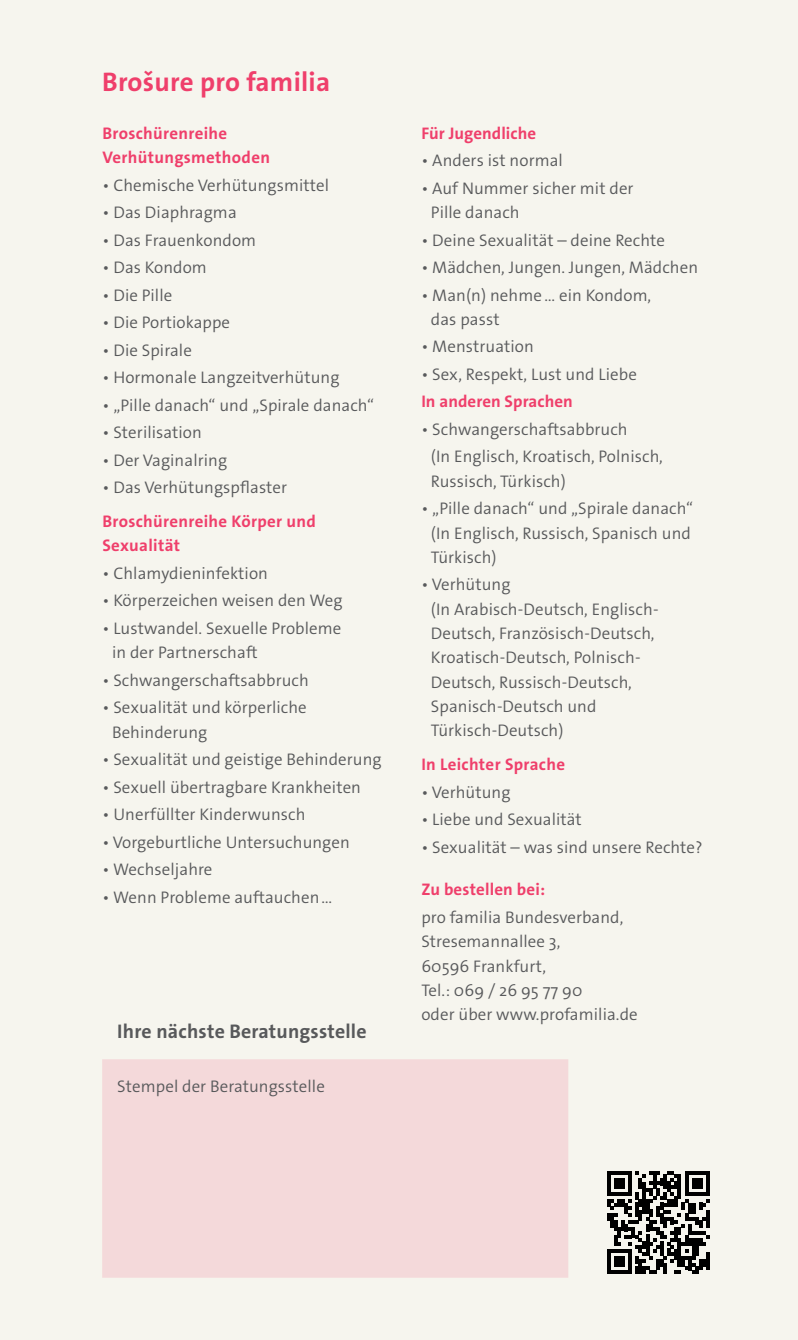
<style>
.page{position:relative;width:798px;height:1340px;background:#fff}
.page>*{position:absolute;margin:0;border:0;box-sizing:border-box;transform-origin:0 0}
.t1{font:700 27px "The Sans Os F";letter-spacing:.01em;color:#ef3f6b}
.t2{font:700 19.8px "The Sans Os F";color:#58595b}
.t3{font:16.88px/24.3px "The Sans LP4 Se Lig";letter-spacing:.005em;color:#58595b}
.t4{font:700 16.88px/24.3px "The Sans Os F";letter-spacing:.02em;color:#ef3f6b}
</style>
<div class="page">
<div style="left:0;top:0;width:797px;height:1339px;background:#f6f5ee"></div>
<div style="left:102px;top:1059px;width:466px;height:218px;background:#f4d9da"></div>
<svg style="left:607px;top:1171px;width:102px;height:102px"></svg>
<hr style="left:705px;top:1252px;width:4px;height:18px;background:#000">
<h1 class="t1" style="left:102px;top:65px;width:229px">Brošure pro familia</h1>
<p class="t4" style="left:102px;top:121px;width:169px">Broschürenreihe<br>Verhütungsmethoden</p>
<p class="t3" style="left:102px;top:173px;width:228px">• Chemische Verhütungsmittel</p>
<p class="t3" style="left:102px;top:200px;width:136px">• Das Diaphragma</p>
<p class="t3" style="left:102px;top:228px;width:155px">• Das Frauenkondom</p>
<p class="t3" style="left:102px;top:255px;width:106px">• Das Kondom</p>
<p class="t3" style="left:102px;top:283px;width:71px">• Die Pille</p>
<p class="t3" style="left:102px;top:310px;width:129px">• Die Portiokappe</p>
<p class="t3" style="left:102px;top:338px;width:91px">• Die Spirale</p>
<p class="t3" style="left:102px;top:365px;width:238px">• Hormonale Langzeitverhütung</p>
<p class="t3" style="left:102px;top:393px;width:273px">• „Pille danach“ und „Spirale danach“</p>
<p class="t3" style="left:102px;top:420px;width:101px">• Sterilisation</p>
<p class="t3" style="left:102px;top:448px;width:126px">• Der Vaginalring</p>
<p class="t3" style="left:102px;top:475px;width:186px">• Das Verhütungspflaster</p>
<p class="t4" style="left:102px;top:509px;width:215px">Broschürenreihe Körper und<br>Sexualität</p>
<p class="t3" style="left:102px;top:561px;width:167px">• Chlamydieninfektion</p>
<p class="t3" style="left:102px;top:588px;width:241px">• Körperzeichen weisen den Weg</p>
<p class="t3" style="left:112px;top:616px;width:231px;text-indent:-10px">• Lustwandel. Sexuelle Probleme in der Partnerschaft</p>
<p class="t3" style="left:102px;top:668px;width:208px">• Schwangerschaftsabbruch</p>
<p class="t3" style="left:112px;top:695px;width:196px;text-indent:-10px">• Sexualität und körperliche<br>Behinderung</p>
<p class="t3" style="left:102px;top:747px;width:281px">• Sexualität und geistige Behinderung</p>
<p class="t3" style="left:102px;top:774px;width:260px">• Sexuell übertragbare Krankheiten</p>
<p class="t3" style="left:102px;top:802px;width:204px">• Unerfüllter Kinderwunsch</p>
<p class="t3" style="left:102px;top:829px;width:249px">• Vorgeburtliche Untersuchungen</p>
<p class="t3" style="left:102px;top:857px;width:111px">• Wechseljahre</p>
<p class="t3" style="left:102px;top:884px;width:231px">• Wenn Probleme auftauchen...</p>
<p class="t2" style="left:117px;top:1019px;width:251px">Ihre nächste Beratungsstelle</p>
<p class="t3" style="left:117px;top:1073px;width:209px">Stempel der Beratungsstelle</p>
<p class="t4" style="left:421px;top:121px;width:116px">Für Jugendliche</p>
<p class="t3" style="left:421px;top:149px;width:143px">• Anders ist normal</p>
<p class="t3" style="left:431px;top:176px;width:204px;text-indent:-10px">• Auf Nummer sicher mit der<br>Pille danach</p>
<p class="t3" style="left:421px;top:228px;width:245px">• Deine Sexualität – deine Rechte</p>
<p class="t3" style="left:421px;top:255px;width:278px">• Mädchen, Jungen. Jungen, Mädchen</p>
<p class="t3" style="left:431px;top:283px;width:221px;text-indent:-10px">• Man(n) nehme ... ein Kondom, das passt</p>
<p class="t3" style="left:421px;top:335px;width:114px">• Menstruation</p>
<p class="t3" style="left:421px;top:362px;width:217px">• Sex, Respekt, Lust und Liebe</p>
<p class="t4" style="left:421px;top:390px;width:153px">In anderen Sprachen</p>
<p class="t3" style="left:431px;top:415px;width:233px;line-height:27.4px;text-indent:-10px">• Schwangerschaftsabbruch<br>(In Englisch, Kroatisch, Polnisch,</p>
<p class="t3" style="left:431px;top:469px;width:136px">Russisch, Türkisch)</p>
<p class="t3" style="left:431px;top:496px;width:263px;text-indent:-10px">• „Pille danach“ und „Spirale danach“ (In Englisch, Russisch, Spanisch und<br>Türkisch)</p>
<p class="t3" style="left:431px;top:572px;width:229px;text-indent:-10px">• Verhütung<br>(In Arabisch-Deutsch, Englisch-<br>Deutsch, Französisch-Deutsch,<br>Kroatisch-Deutsch, Polnisch-<br>Deutsch, Russisch-Deutsch,<br>Spanisch-Deutsch und<br>Türkisch-Deutsch)</p>
<p class="t4" style="left:421px;top:752px;width:145px">In Leichter Sprache</p>
<p class="t3" style="left:421px;top:780px;width:91px">• Verhütung</p>
<p class="t3" style="left:421px;top:807px;width:162px">• Liebe und Sexualität</p>
<p class="t3" style="left:421px;top:835px;width:283px">• Sexualität – was sind unsere Rechte?</p>
<p class="t4" style="left:421px;top:877px;width:125px">Zu bestellen bei:</p>
<p class="t3" style="left:421px;top:905px;width:218px">pro familia Bundesverband,<br>Stresemannallee 3,<br>60596 Frankfurt,<br>Tel.: 069 / 26 95 77 90<br>oder über www.profamilia.de</p>
</div>
